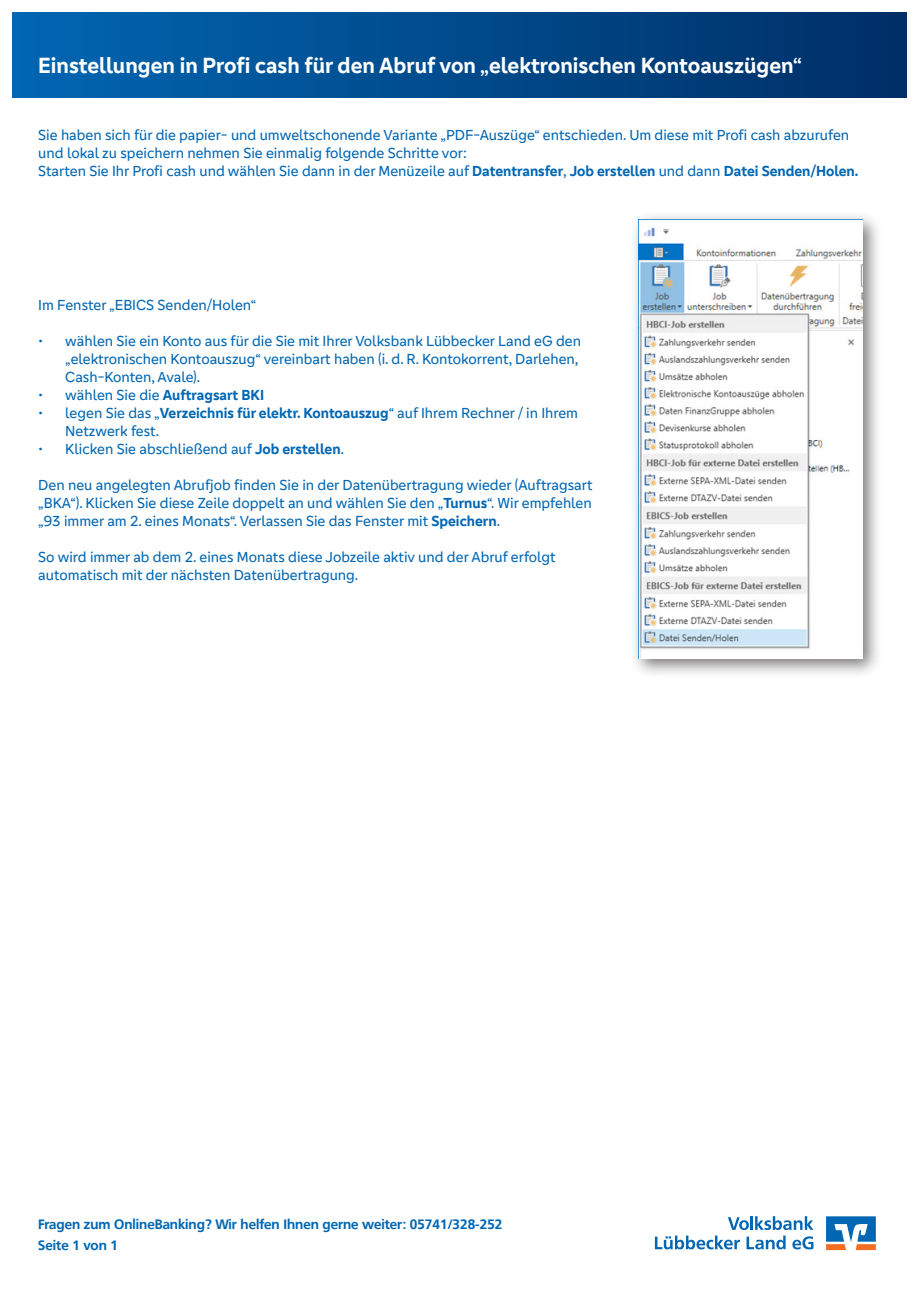
<style>
.page{position:relative;width:919px;height:1289px;background:#fff}
.page>*{position:absolute;margin:0;border:0;box-sizing:border-box;transform-origin:0 0}
.t1{font:700 22.65px "Genos GFG";color:#fff}
.t2{font:15px/18px "Genos GFG";color:#0166b3}
.t3{font:700 15px "Genos GFG";color:#0166b3}
.t4{font:700 13.5px "Frutiger VR";color:#0166b3}
.s1{font-weight:700}
.s2{font-weight:400}
</style>
<div class="page">
<div style="left:13px;top:13px;width:893px;height:85px;background:linear-gradient(to right,#0166b2,#002f66)"></div>
<svg style="left:826px;top:1216px;width:49px;height:33px"></svg>
<svg style="left:728px;top:1216px;width:85px;height:13px"></svg>
<svg style="left:654px;top:1235px;width:86px;height:14px"></svg>
<svg style="left:746px;top:1235px;width:39px;height:14px"></svg>
<svg style="left:792px;top:1236px;width:21px;height:13px"></svg>
<div style="left:629px;top:211px;width:253px;height:467px;background:#231f20;opacity:.6"></div>
<img style="left:638px;top:219px;width:224px;height:439px">
<p class="t1" style="left:38px;top:52px;width:765px">Einstellungen in Profi cash für den Abruf von „elektronischen Kontoauszügen“</p>
<p class="t2" style="left:38px;top:126px;width:812px">Sie haben sich für die papier- und umweltschonende Variante „PDF-Auszüge“ entschieden. Um diese mit Profi cash abzurufen und lokal zu speichern nehmen Sie einmalig folgende Schritte vor:</p>
<p class="t2" style="left:38px;top:162px;width:821px">Starten Sie Ihr Profi cash und wählen Sie dann in der Menüzeile auf <span class="s1">Datentransfer</span>, <span class="s1">Job erstellen</span> und dann <span class="s1">Datei Senden/Holen.</span></p>
<p class="t2" style="left:38px;top:296px;width:219px">Im Fenster „EBICS Senden/Holen“</p>
<p class="t2" style="left:65px;top:332px;width:517px;text-indent:-27px">• wählen Sie ein Konto aus für die Sie mit Ihrer Volksbank Lübbecker Land eG den „elektronischen Kontoauszug“ vereinbart haben (i. d. R. Kontokorrent, Darlehen,<br>Cash-Konten, Avale).</p>
<p class="t3" style="left:38px;top:386px;width:227px"><span class="s2">• wählen Sie die</span> Auftragsart BKI</p>
<p class="t2" style="left:65px;top:404px;width:514px;text-indent:-27px">• legen Sie das „<span class="s1">Verzeichnis für elektr. Kontoauszug</span>“ auf Ihrem Rechner / in Ihrem<br>Netzwerk fest.</p>
<p class="t2" style="left:38px;top:440px;width:307px">• Klicken Sie abschließend auf <span class="s1">Job erstellen</span>.</p>
<p class="t2" style="left:38px;top:476px;width:555px;text-align:justify">Den neu angelegten Abrufjob finden Sie in der Datenübertragung wieder (Auftragsart „BKA“). Klicken Sie diese Zeile doppelt an und wählen Sie den „<span class="s1">Turnus</span>“. Wir empfehlen „93 immer am 2. eines Monats“. Verlassen Sie das Fenster mit <span class="s1">Speichern</span>.</p>
<p class="t2" style="left:38px;top:548px;width:519px">So wird immer ab dem 2. eines Monats diese Jobzeile aktiv und der Abruf erfolgt</p>
<p class="t2" style="left:38px;top:566px;width:321px">automatisch mit der nächsten Datenübertragung.</p>
<p class="t4" style="left:38px;top:1216px;width:466px">Fragen zum OnlineBanking? Wir helfen Ihnen gerne weiter: 05741/328-252</p>
<p class="t4" style="left:38px;top:1237px;width:81px">Seite 1 von 1</p>
</div>
